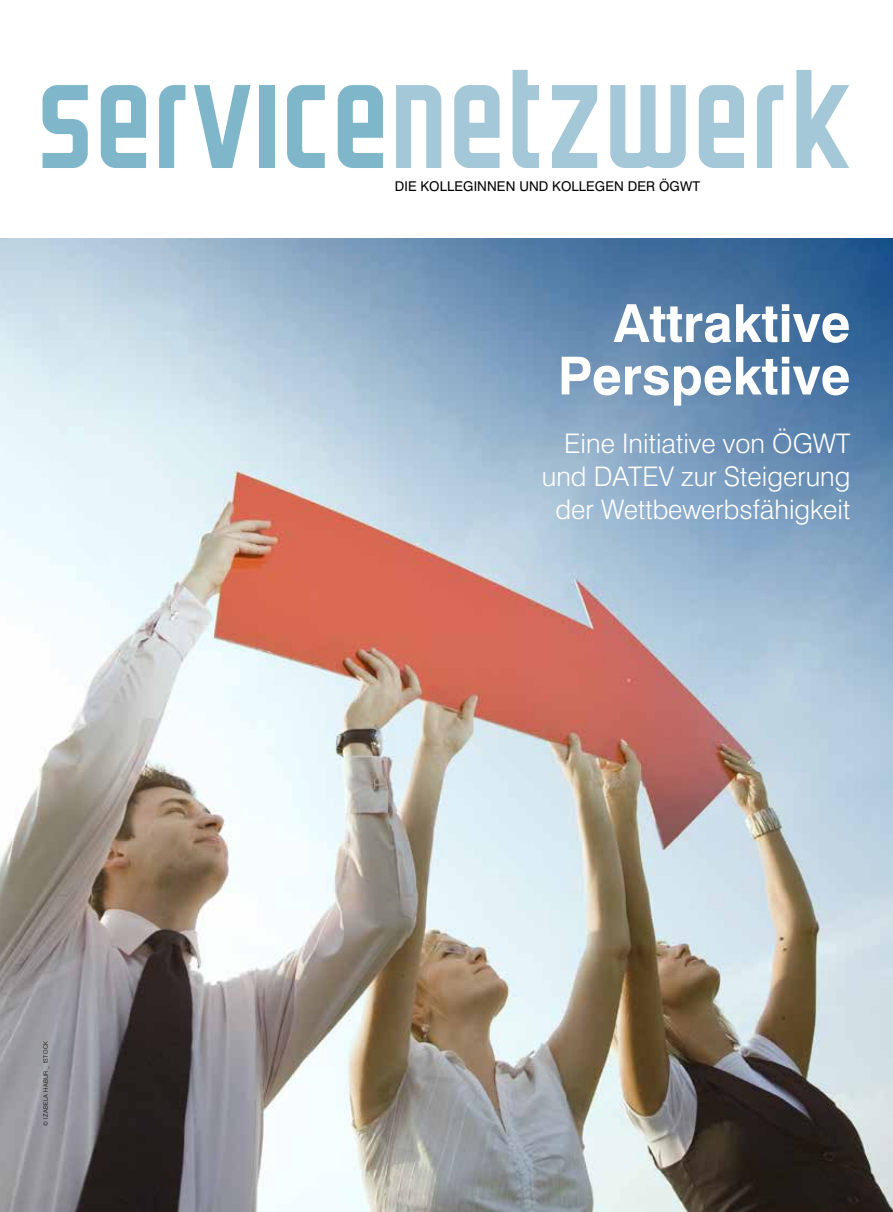
<style>
.page{position:relative;width:893px;height:1212px;background:#fff}
.page>*{position:absolute;margin:0;border:0;box-sizing:border-box;transform-origin:0 0}
.t1{font:113.1px "GRAYSTROKE";letter-spacing:-.025em;color:#a4c8d7}
.t2{font:700 52.5px/52.5px "Swiss 721 BT";color:#fff;text-align:right}
.t3{font:300 27px/33px "Swiss 721 BT";color:#fff;text-align:right}
.t4{font:13.5px "Swiss 721 BT";letter-spacing:.01em;color:#000}
.t5{font:300 6px "Swiss 721 BT";letter-spacing:.05em;color:#000}
.s1{color:#7fb6ca}
</style>
<div class="page">
<img style="left:0;top:238px;width:893px;height:974px">
<h1 class="t1" style="left:43px;top:40px;width:819px"><span class="s1">service</span>netzwerk</h1>
<p class="t4" style="left:395px;top:178px;width:276px">DIE KOLLEGINNEN UND KOLLEGEN DER ÖGWT</p>
<h2 class="t2" style="left:558px;top:297px;width:294px">Attraktive<br>Perspektive</h2>
<p class="t5" style="left:42px;top:1126px;width:86px;rotate:-90deg">© Izabela Habur _ i Stock</p>
<p class="t3" style="left:542px;top:427px;width:310px">Eine Initiative von ÖGWT und DATEV zur Steigerung der Wettbewerbsfähigkeit</p>
</div>
